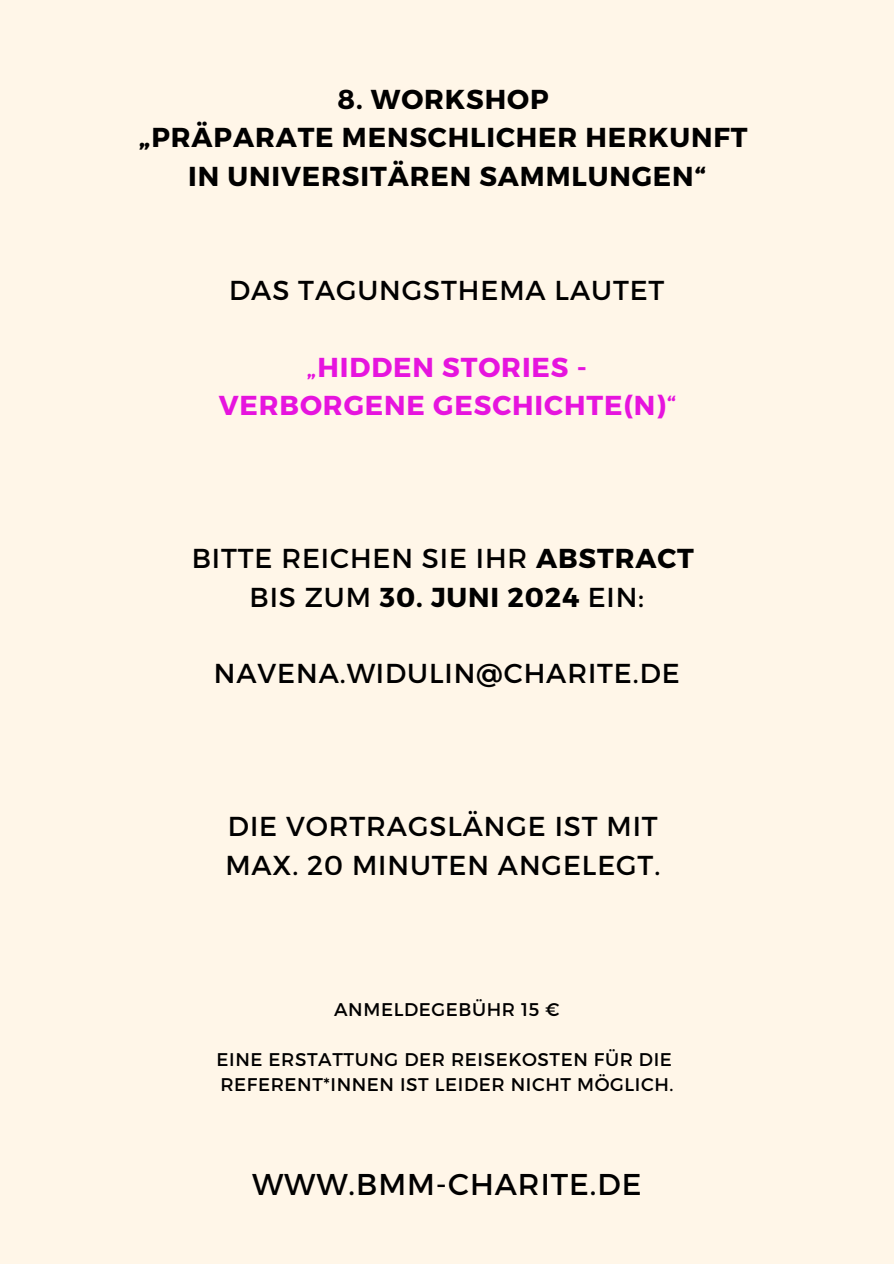
<style>
.page{position:relative;width:894px;height:1264px;background:#fff}
.page>*{position:absolute;margin:0;border:0;box-sizing:border-box;transform-origin:0 0}
.t1{font:30px "Montserrat";letter-spacing:.035em;color:#000}
.t2{font:27.3px/38.2px "Montserrat";letter-spacing:.035em;color:#000;text-align:center}
.t3{font:700 27.3px/38.2px "Montserrat";letter-spacing:.035em;color:#000;text-align:center}
.t4{font:700 27.3px/38.2px "Montserrat";letter-spacing:.035em;color:#e614de;text-align:center}
.t5{font:18.3px/24.8px "Montserrat";letter-spacing:.03em;color:#000}
.s1{font-weight:400}
.s2{font-weight:700}
</style>
<div class="page">
<div style="left:0;top:0;width:893px;height:1263px;background:#fff6e8"></div>
<p class="t3" style="left:139px;top:81px;width:610px">8. WORKSHOP<br>„PRÄPARATE MENSCHLICHER HERKUNFT<br>IN UNIVERSITÄREN SAMMLUNGEN“</p>
<p class="t2" style="left:229px;top:271px;width:436px">DAS TAGUNGSTHEMA LAUTET</p>
<p class="t4" style="left:218px;top:348px;width:457px"><span class="s1">„</span>HIDDEN STORIES -<br>VERBORGENE GESCHICHTE(N)<span class="s1">“</span></p>
<p class="t2" style="left:192px;top:539px;width:503px">BITTE REICHEN SIE IHR <span class="s2">ABSTRACT<br></span>BIS ZUM <span class="s2">30. JUNI 2024</span> EIN:</p>
<p class="t2" style="left:214px;top:654px;width:467px">NAVENA.WIDULIN@CHARITE.DE</p>
<p class="t2" style="left:225px;top:807px;width:436px;text-align:left">DIE VORTRAGSLÄNGE IST MIT<br>MAX. 20 MINUTEN ANGELEGT.</p>
<p class="t5" style="left:334px;top:997px;width:227px">ANMELDEGEBÜHR 15 €</p>
<p class="t5" style="left:216px;top:1046px;width:458px">EINE ERSTATTUNG DER REISEKOSTEN FÜR DIE<br>REFERENT*INNEN IST LEIDER NICHT MÖGLICH.</p>
<p class="t1" style="left:252px;top:1165px;width:391px">WWW.BMM-CHARITE.DE</p>
</div>
